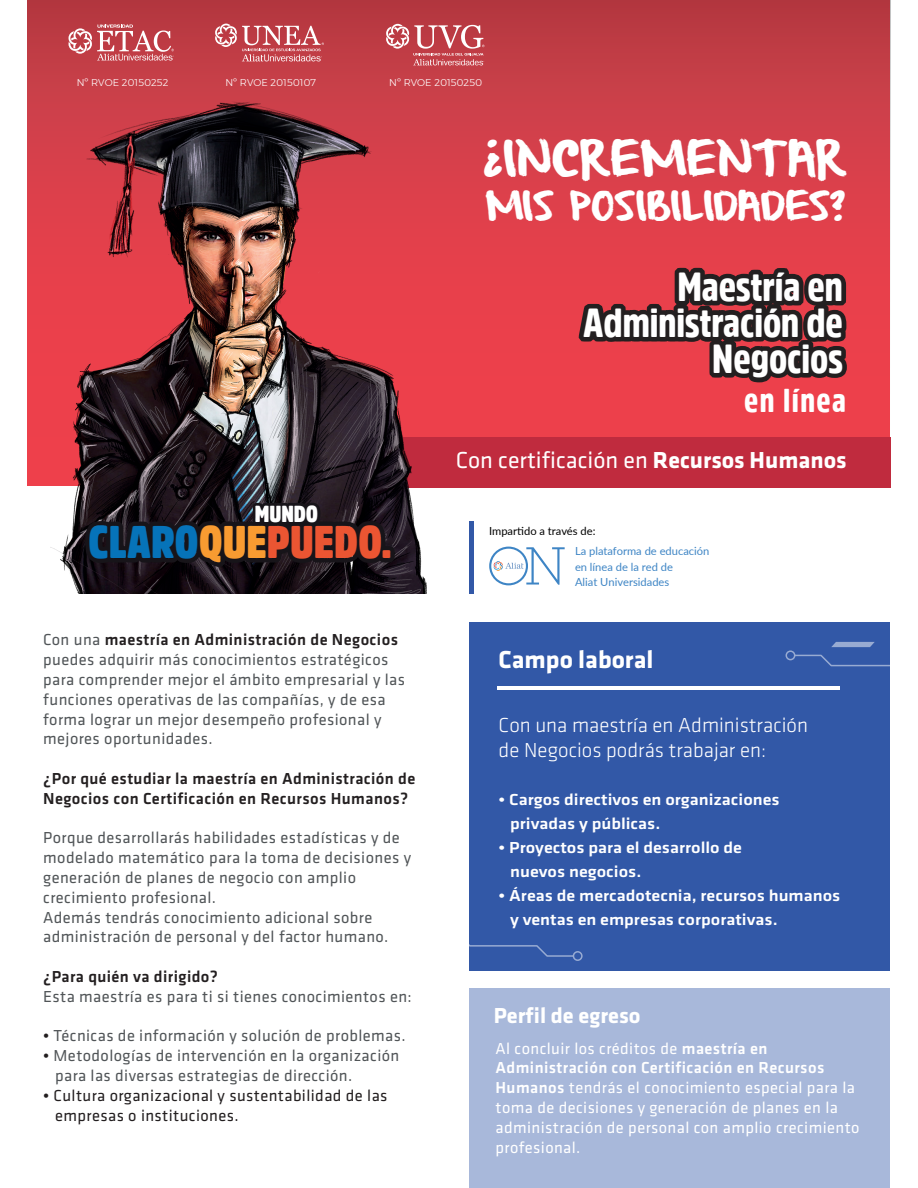
<style>
.page{position:relative;width:918px;height:1188px;background:#fff}
.page>*{position:absolute;margin:0;border:0;box-sizing:border-box;transform-origin:0 0}
.t1{font:900 45.6px "Amsi Pro Cond";color:#eb5532}
.t2{font:900 40.5px/36.2px "Amsi Pro Cond";color:#fff;text-align:right}
.t3{font:39.9px "From Where You Are";letter-spacing:-.01em;color:#fff}
.t4{font:900 33px "Amsi Pro Cond";letter-spacing:.045em;color:#fff}
.t5{font:32.85px "From Where You Are";letter-spacing:-.025em;color:#fff}
.t6{font:700 25.5px "Klavika CH";color:#fff}
.t7{font:24px "Klavika CH";color:#fff}
.t8{font:900 23.1px "Amsi Pro Cond";letter-spacing:-.005em;color:#fff}
.t9{font:700 22.5px "Klavika CH";color:#fff}
.t10{font:300 21px/25.2px "Klavika CH";color:#fff}
.t11{font:16.5px/19.8px "Klavika CH";letter-spacing:.025em;color:#515558}
.t12{font:16.5px/19.8px "Klavika CH";letter-spacing:.025em;color:#fff}
.t13{font:500 16.5px/24px "Klavika CH";color:#fff;scale:1.11 1}
.t14{font:500 16.5px/19.8px "Klavika CH";letter-spacing:.025em;color:#231f20}
.t15{font:16.5px/19.8px "Klavika CH";letter-spacing:.025em;color:#231f20}
.t16{font:11.1px/15.3px "Lato";color:#3e85c5}
.t17{font:11.1px "Lato";color:#000001}
.t18{font:300 9.9px "Montserrat";color:#fff}
.s1{color:#0673b9}
.s2{color:#f89b31}
.s3{font-weight:500;color:#231f20}
.s4{font-weight:500}
.s5{font-weight:700}
</style>
<div class="page">
<div style="left:28px;top:0;width:862px;height:485px;background:linear-gradient(to bottom,#bf3d46,#f9414d)"></div>
<div style="left:361px;top:438px;width:529px;height:50px;background:#c02b3e"></div>
<img style="left:51px;top:88px;width:400px;height:506px">
<svg style="left:85px;top:503px;width:310px;height:64px;background:#1c161d"></svg>
<svg style="left:575px;top:240px;width:280px;height:166px;background:#993239"></svg>
<svg style="left:69px;top:24px;width:105px;height:37px;background:#cc696f"></svg>
<svg style="left:215px;top:24px;width:109px;height:38px;background:#cb666c"></svg>
<svg style="left:386px;top:24px;width:99px;height:42px;background:#cc656c"></svg>
<div style="left:469px;top:988px;width:421px;height:200px;background:#a8b8da"></div>
<div style="left:469px;top:623px;width:421px;height:348px;background:#3258a7"></div>
<hr style="left:497px;top:687px;width:343px;height:3px;background:#fff">
<div style="left:573px;top:951px;width:10px;height:10px;border:2px solid #fff;border-radius:50%"></div>
<svg style="left:469px;top:944px;width:106px;height:14px"></svg>
<svg style="left:831px;top:642px;width:44px;height:5px"></svg>
<div style="left:786px;top:650px;width:9px;height:10px;border:2px solid #fff;border-radius:50%"></div>
<svg style="left:793px;top:654px;width:97px;height:12px"></svg>
<svg style="left:489px;top:547px;width:76px;height:38px"></svg>
<div style="left:469px;top:521px;width:5px;height:73px;background:#3258a7"></div>
<p class="t18" style="left:77px;top:75px;width:93px">Nº RVOE 20150252</p>
<p class="t18" style="left:225px;top:75px;width:92px">Nº RVOE 20150107</p>
<p class="t18" style="left:389px;top:75px;width:95px">Nº RVOE 20150250</p>
<h3 class="t3" style="left:479px;top:140px;width:368px">¿INCREMENTAR</h3>
<h3 class="t5" style="left:485px;top:191px;width:362px">MIS POSIBILIDADES?</h3>
<h2 class="t2" style="left:583px;top:268px;width:261px">Maestría en<br>Administración de<br>Negocios</h2>
<h3 class="t4" style="left:744px;top:377px;width:103px">en línea</h3>
<h3 class="t8" style="left:255px;top:498px;width:65px">MUNDO</h3>
<h1 class="t1" style="left:88px;top:511px;width:305px"><span class="s1">CLARO</span><span class="s2">QUE</span>PUEDO.</h1>
<p class="t11" style="left:43px;top:630px;width:363px">Con una <span class="s3">maestría en Administración de Negocios </span>puedes adquirir más conocimientos estratégicos para comprender mejor el ámbito empresarial y las funciones operativas de las compañías, y de esa forma lograr un mejor desempeño profesional y mejores oportunidades.</p>
<p class="t14" style="left:43px;top:769px;width:374px">¿Por qué estudiar la maestría en Administración de<br>Negocios con Certificación en Recursos Humanos?</p>
<p class="t11" style="left:43px;top:828px;width:369px">Porque desarrollarás habilidades estadísticas y de modelado matemático para la toma de decisiones y generación de planes de negocio con amplio crecimiento profesional.<br>Además tendrás conocimiento adicional sobre administración de personal y del factor humano.</p>
<p class="t14" style="left:43px;top:967px;width:176px">¿Para quién va dirigido?</p>
<p class="t11" style="left:43px;top:987px;width:370px">Esta maestría es para ti si tienes conocimientos en:</p>
<p class="t11" style="left:43px;top:1026px;width:364px"><span class="s3">•</span> Técnicas de información y solución de problemas.</p>
<p class="t11" style="left:55px;top:1046px;width:346px;text-indent:-12px"><span class="s3">•</span> Metodologías de intervención en la organización para las diversas estrategias de dirección.</p>
<p class="t15" style="left:55px;top:1086px;width:334px;text-indent:-12px"><span class="s4">•</span> Cultura organizacional y sustentabilidad de las empresas o instituciones.</p>
<h3 class="t7" style="left:456px;top:447px;width:392px">Con certificación en <span class="s5">Recursos Humanos</span></h3>
<p class="t17" style="left:489px;top:523px;width:108px">Impartido a través de:</p>
<p class="t16" style="left:575px;top:543px;width:136px">La plataforma de educación en línea de la red de<br>Aliat Universidades</p>
<h3 class="t6" style="left:499px;top:646px;width:156px">Campo laboral</h3>
<p class="t10" style="left:499px;top:713px;width:311px">Con una maestría en Administración de Negocios podrás trabajar en:</p>
<p class="t13" style="left:510px;top:788px;width:244px;text-indent:-12px">• Cargos directivos en organizaciones privadas y públicas.</p>
<p class="t13" style="left:510px;top:836px;width:210px;text-indent:-12px">• Proyectos para el desarrollo de nuevos negocios.</p>
<p class="t13" style="left:510px;top:884px;width:299px;text-indent:-12px">• Áreas de mercadotecnia, recursos humanos y ventas en empresas corporativas.</p>
<h3 class="t9" style="left:494px;top:1003px;width:148px">Perfil de egreso</h3>
<p class="t12" style="left:496px;top:1038px;width:366px">Al concluir los créditos de <span class="s4">maestría en Administración con Certificación en Recursos Humanos</span> tendrás el conocimiento especial para la toma de decisiones y generación de planes en la administración de personal con amplio crecimiento profesional.</p>
</div>
